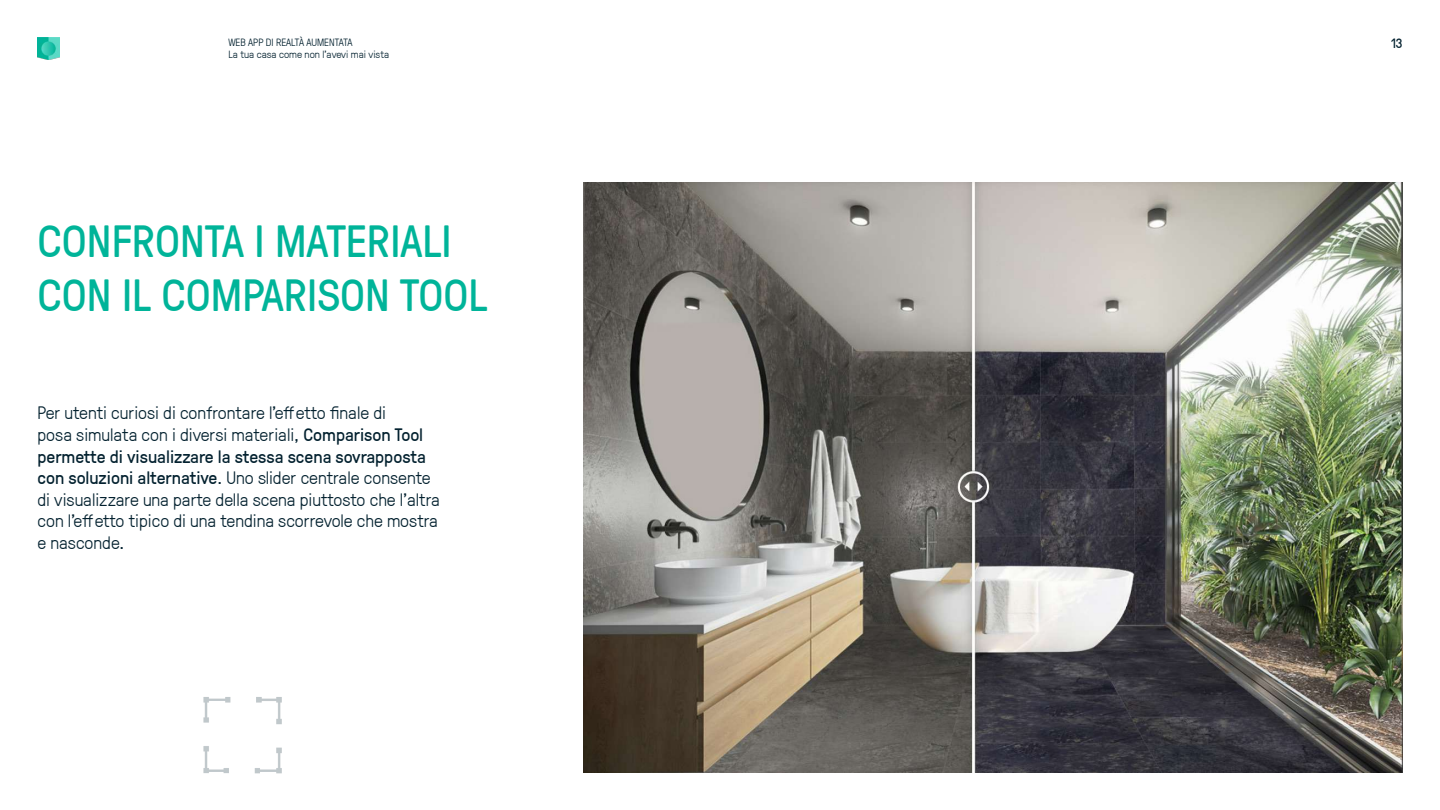
<style>
.page{position:relative;width:1440px;height:810px;background:#fff}
.page>*{position:absolute;margin:0;border:0;box-sizing:border-box;transform-origin:0 0}
.t1{font:45px/54px "GT Pressura";color:#00b499}
.t2{font:300 18px/21.6px "GT Pressura";color:#03212f}
.t3{font:13.5px "GT Pressura";color:#03212f}
.t4{font:300 10.5px "GT Pressura";color:#03212f}
.s1{font-weight:400}
</style>
<div class="page">
<img style="left:38px;top:38px;width:22px;height:22px">
<img style="left:203px;top:697px;width:79px;height:77px">
<img style="left:584px;top:182px;width:818px;height:590px">
<p class="t4" style="left:228px;top:35px;width:126px">WEB APP DI REALTÀ AUMENTATA</p>
<p class="t3" style="left:1391px;top:34px;width:13px">13</p>
<p class="t4" style="left:228px;top:47px;width:162px">La tua casa come non l’avevi mai vista</p>
<h1 class="t1" style="left:38px;top:212px;width:452px">CONFRONTA I MATERIALI<br>CON IL COMPARISON TOOL</h1>
<p class="t2" style="left:38px;top:401px;width:404px">Per utenti curiosi di confrontare l’effetto finale di<br>posa simulata con i diversi materiali, <span class="s1">Comparison Tool permette di visualizzare la stessa scena sovrapposta con soluzioni alternative</span>. Uno slider centrale consente di visualizzare una parte della scena piuttosto che l’altra con l’effetto tipico di una tendina scorrevole che mostra e nasconde.</p>
</div>
